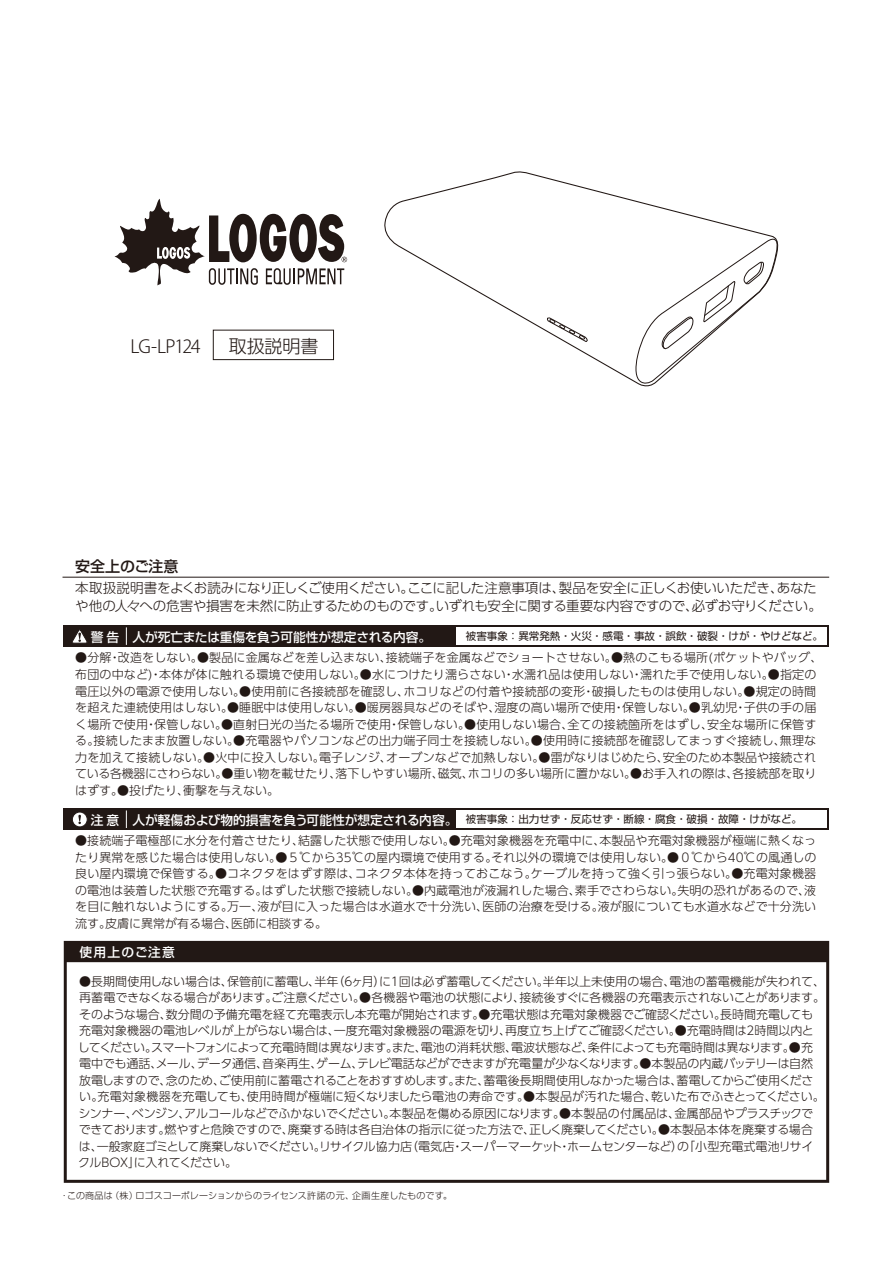
<style>
.page{position:relative;width:893px;height:1263px;background:#fff}
.page>*{position:absolute;margin:0;border:0;box-sizing:border-box;transform-origin:0 0}
.t1{font:300 18px "Koz Go Pro";letter-spacing:-.065em;color:#221815}
.t2{font:300 18px "UD Shin Go Pro";letter-spacing:-.005em;color:#221815}
.t3{font:500 15px "Shin Go Pro";color:#221815}
.t4{font:300 13.5px/18px "UD Shin Go Pro";letter-spacing:-.02em;color:#221815}
.t5{font:500 12.75px "Shin Go Pro";letter-spacing:-.01em;color:#fff}
.t6{font:500 12.75px "Shin Go Pro";letter-spacing:.1em;color:#fff}
.t7{font:300 12px/16.5px "UD Shin Go Pro";color:#221815}
.t8{font:10.5px "Shin Go Pro";color:#221815}
.t9{font:300 9px "Shin Go Pro";letter-spacing:.025em;color:#221815}
.s1{font-weight:500;font-size:12.75px;color:#fff}
</style>
<div class="page">
<div style="left:64px;top:625px;width:765px;height:22px;background:#221815"></div>
<div style="left:457px;top:627px;width:370px;height:18px;background:#fff"></div>
<div style="left:213px;top:330px;width:121px;height:30px;border:1px solid #221815"></div>
<svg style="left:126px;top:627px;width:1px;height:18px"></svg>
<svg style="left:72px;top:629px;width:16px;height:15px"></svg>
<div style="left:64px;top:808px;width:765px;height:22px;background:#221815"></div>
<div style="left:457px;top:810px;width:370px;height:18px;background:#fff"></div>
<svg style="left:126px;top:810px;width:1px;height:18px"></svg>
<hr style="left:63px;top:577px;width:766px;height:1px;background:#221815">
<div style="left:72px;top:812px;width:15px;height:15px;background:#fff;border-radius:50%"></div>
<div style="left:72px;top:812px;width:16px;height:15px;border:1px solid #221815;border-radius:50%"></div>
<svg style="left:78px;top:815px;width:3px;height:9px"></svg>
<svg style="left:64px;top:941px;width:765px;height:242px"></svg>
<svg style="left:115px;top:199px;width:232px;height:86px"></svg>
<svg style="left:384px;top:171px;width:395px;height:216px"></svg>
<svg style="left:630px;top:236px;width:148px;height:150px"></svg>
<svg style="left:546px;top:317px;width:43px;height:25px"></svg>
<h1 class="t1" style="left:131px;top:334px;width:72px">LG-LP124</h1>
<h1 class="t2" style="left:229px;top:331px;width:91px">取扱説明書</h1>
<p class="t3" style="left:75px;top:554px;width:105px">安全上のご注意</p>
<p class="t4" style="left:75px;top:579px;width:748px">本取扱説明書をよくお読みになり正しくご使用ください。ここに記した注意事項は、製品を安全に正しくお使いいただき、あなたや他の人々への危害や損害を未然に防止するためのものです。いずれも安全に関する重要な内容ですので、必ずお守りください。</p>
<p class="t5" style="left:91px;top:626px;width:342px">警告 人が死亡または重傷を負う可能性が想定される内容。</p>
<p class="t8" style="left:466px;top:628px;width:359px">被害事象：異常発熱・火災・感電・事故・誤飲・破裂・けが・やけどなど。</p>
<p class="t7" style="left:75px;top:649px;width:749px">●分解・改造をしない。●製品に金属などを差し込まない、接続端子を金属などでショートさせない。●熱のこもる場所(ポケットやバッグ、布団の中など)・本体が体に触れる環境で使用しない。●水につけたり濡らさない・水濡れ品は使用しない・濡れた手で使用しない。●指定の電圧以外の電源で使用しない。●使用前に各接続部を確認し、ホコリなどの付着や接続部の変形・破損したものは使用しない。●規定の時間を超えた連続使用はしない。●睡眠中は使用しない。●暖房器具などのそばや、湿度の高い場所で使用・保管しない。●乳幼児・子供の手の届く場所で使用・保管しない。●直射日光の当たる場所で使用・保管しない。●使用しない場合、全ての接続箇所をはずし、安全な場所に保管する。接続したまま放置しない。●充電器やパソコンなどの出力端子同士を接続しない。●使用時に接続部を確認してまっすぐ接続し、無理な力を加えて接続しない。●火中に投入しない。電子レンジ、オーブンなどで加熱しない。●雷がなりはじめたら、安全のため本製品や接続されている各機器にさわらない。●重い物を載せたり、落下しやすい場所、磁気、ホコリの多い場所に置かない。●お手入れの際は、各接続部を取りはずす。●投げたり、衝撃を与えない。</p>
<p class="t8" style="left:91px;top:811px;width:713px"><span class="s1">注意 人が軽傷および物的損害を負う可能性が想定される内容。</span> 被害事象：出力せず・反応せず・断線・腐食・破損・故障・けがなど。</p>
<p class="t7" style="left:75px;top:832px;width:743px;text-align:justify">●接続端子電極部に水分を付着させたり、結露した状態で使用しない。●充電対象機器を充電中に、本製品や充電対象機器が極端に熱くなったり異常を感じた場合は使用しない。●５℃から35℃の屋内環境で使用する。それ以外の環境では使用しない。●０℃から40℃の風通しの良い屋内環境で保管する。●コネクタをはずす際は、コネクタ本体を持っておこなう。ケーブルを持って強く引っ張らない。●充電対象機器の電池は装着した状態で充電する。はずした状態で接続しない。●内蔵電池が液漏れした場合、素手でさわらない。失明の恐れがあるので、液を目に触れないようにする。万一、液が目に入った場合は水道水で十分洗い、医師の治療を受ける。液が服についても水道水などで十分洗い流す。皮膚に異常が有る場合、医師に相談する。</p>
<p class="t6" style="left:80px;top:941px;width:97px">使用上のご注意</p>
<p class="t7" style="left:78px;top:972px;width:749px">●長期間使用しない場合は、保管前に蓄電し、半年（6ヶ月）に1回は必ず蓄電してください。半年以上未使用の場合、電池の蓄電機能が失われて、再蓄電できなくなる場合があります。ご注意ください。●各機器や電池の状態により、接続後すぐに各機器の充電表示されないことがあります。そのような場合、数分間の予備充電を経て充電表示し本充電が開始されます。●充電状態は充電対象機器でご確認ください。長時間充電しても充電対象機器の電池レベルが上がらない場合は、一度充電対象機器の電源を切り、再度立ち上げてご確認ください。●充電時間は2時間以内としてください。スマートフォンによって充電時間は異なります。また、電池の消耗状態、電波状態など、条件によっても充電時間は異なります。●充電中でも通話、メール、データ通信、音楽再生、ゲーム、テレビ電話などができますが充電量が少なくなります。●本製品の内蔵バッテリーは自然放電しますので、念のため、ご使用前に蓄電されることをおすすめします。また、蓄電後長期間使用しなかった場合は、蓄電してからご使用ください。充電対象機器を充電しても、使用時間が極端に短くなりましたら電池の寿命です。●本製品が汚れた場合、乾いた布でふきとってください。シンナー、ベンジン、アルコールなどでふかないでください。本製品を傷める原因になります。●本製品の付属品は、金属部品やプラスチックでできております。燃やすと危険ですので、廃棄する時は各自治体の指示に従った方法で、正しく廃棄してください。●本製品本体を廃棄する場合は、一般家庭ゴミとして廃棄しないでください。リサイクル協力店（電気店・スーパーマーケット・ホームセンターなど）の「小型充電式電池リサイクルBOX」に入れてください。</p>
<p class="t9" style="left:60px;top:1188px;width:394px">・この商品は（株）ロゴスコーポレーションからのライセンス許諾の元、企画生産したものです。</p>
</div>
